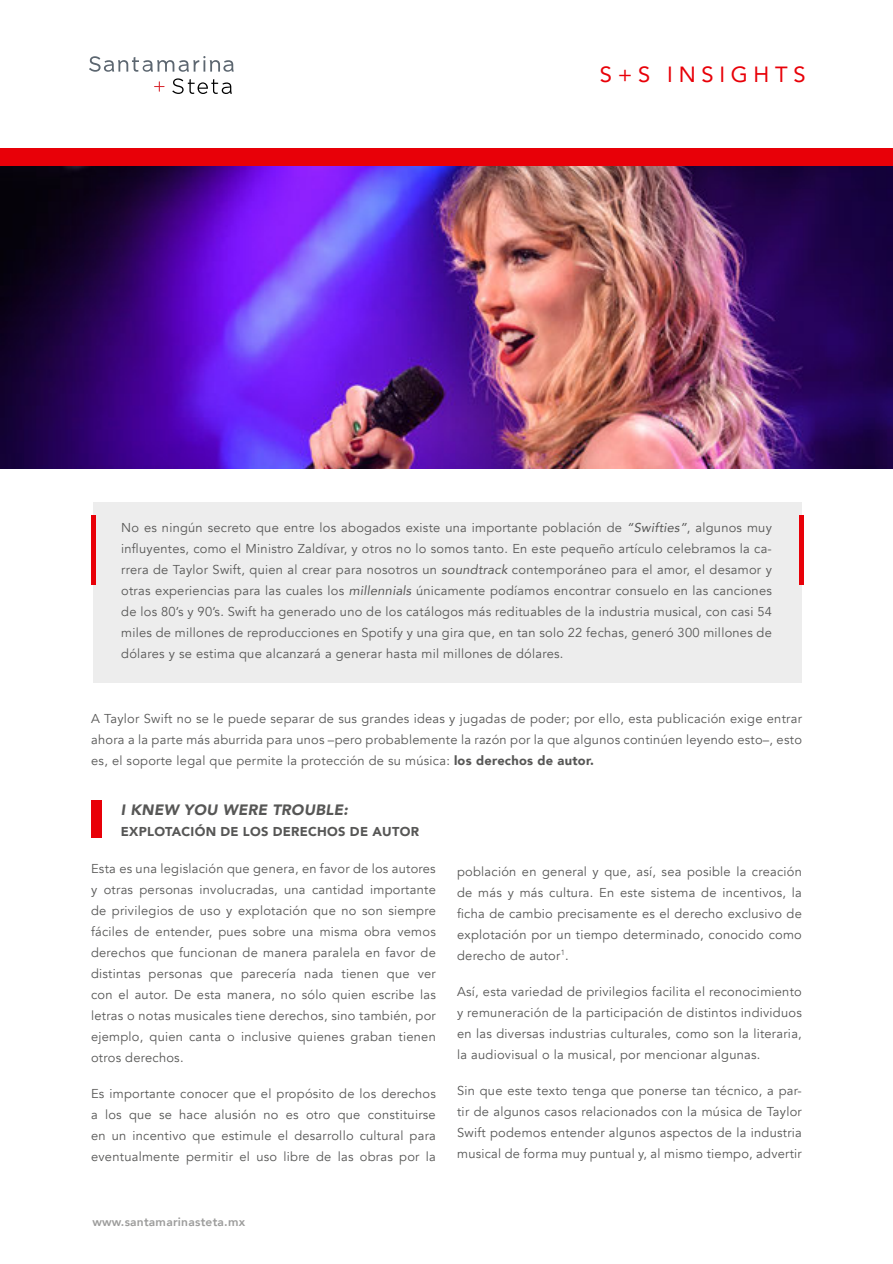
<style>
.page{position:relative;width:893px;height:1264px;background:#fff}
.page>*{position:absolute;margin:0;border:0;box-sizing:border-box;transform-origin:0 0}
.t1{font:21.9px "Avenir";letter-spacing:.26em;color:#e80008}
.t2{font:italic 900 15px "Avenir";letter-spacing:.02em;color:#575756}
.t3{font:12.9px/21px "Avenir";letter-spacing:.02em;color:#575756;text-align:justify}
.t4{font:900 12.9px "Avenir";letter-spacing:.02em;color:#575756}
.t5{font:800 12px "Avenir";letter-spacing:.02em;color:#9d9d9c}
.s1{font-style:italic}
.s2{font-weight:900}
</style>
<div class="page">
<svg style="left:154px;top:81px;width:10px;height:11px"></svg>
<svg style="left:89px;top:56px;width:145px;height:16px"></svg>
<svg style="left:172px;top:78px;width:60px;height:16px"></svg>
<div style="left:0;top:149px;width:893px;height:18px;background:#e80008"></div>
<img style="left:0;top:167px;width:893px;height:301px">
<div style="left:93px;top:502px;width:709px;height:180px;background:#ededed"></div>
<hr style="left:91px;top:516px;width:4px;height:69px;background:#e80008">
<div style="left:799px;top:516px;width:5px;height:69px;background:#e80008"></div>
<div style="left:91px;top:800px;width:11px;height:38px;background:#e80008"></div>
<h1 class="t1" style="left:600px;top:57px;width:207px">S+S INSIGHTS</h1>
<p class="t3" style="left:121px;top:517px;width:652px">No es ningún secreto que entre los abogados existe una importante población de <span class="s1">“Swifties”</span>, algunos muy influyentes, como el Ministro Zaldívar, y otros no lo somos tanto. En este pequeño artículo celebramos la ca&shy;rrera de Taylor Swift, quien al crear para nosotros un <span class="s1">soundtrack</span> contemporáneo para el amor, el desamor y otras experiencias para las cuales los <span class="s1">millennials</span> únicamente podíamos encontrar consuelo en las canciones de los 80’s y 90’s. Swift ha generado uno de los catálogos más redituables de la industria musical, con casi 54 miles de millones de reproducciones en Spotify y una gira que, en tan solo 22 fechas, generó 300 millones de dólares y se estima que alcanzará a generar hasta mil millones de dólares.</p>
<p class="t3" style="left:91px;top:708px;width:712px">A Taylor Swift no se le puede separar de sus grandes ideas y jugadas de poder; por ello, esta publicación exige entrar ahora a la parte más aburrida para unos –pero probablemente la razón por la que algunos continúen leyendo esto–, esto es, el soporte legal que permite la protección de su música: <span class="s2">los derechos de autor.</span></p>
<p class="t2" style="left:121px;top:797px;width:229px">I KNEW YOU WERE TROUBLE:</p>
<p class="t4" style="left:121px;top:820px;width:300px">EXPLOTACIÓN DE LOS DERECHOS DE AUTOR</p>
<p class="t3" style="left:91px;top:857px;width:346px">Esta es una legislación que genera, en favor de los autores y otras personas involucradas, una cantidad importante de privilegios de uso y explotación que no son siempre fáciles de entender, pues sobre una misma obra vemos derechos que funcionan de manera paralela en favor de distintas personas que parecería nada tienen que ver con el autor. De esta manera, no sólo quien escribe las letras o notas musicales tiene derechos, sino también, por ejemplo, quien canta o inclusive quienes graban tienen otros derechos.</p>
<p class="t3" style="left:91px;top:1083px;width:346px">Es importante conocer que el propósito de los derechos a los que se hace alusión no es otro que constituirse en un incentivo que estimule el desarrollo cultural para eventualmente permitir el uso libre de las obras por la</p>
<p class="t3" style="left:457px;top:860px;width:346px">población en general y que, así, sea posible la creación de más y más cultura. En este sistema de incentivos, la ficha de cambio precisamente es el derecho exclusivo de explotación por un tiempo determinado, conocido como derecho de autor<sup>1</sup>.</p>
<p class="t3" style="left:457px;top:981px;width:346px">Así, esta variedad de privilegios facilita el reconocimiento y remuneración de la participación de distintos individuos en las diversas industrias culturales, como son la literaria, la audiovisual o la musical, por mencionar algunas.</p>
<p class="t3" style="left:457px;top:1080px;width:346px">Sin que este texto tenga que ponerse tan técnico, a par&shy;tir de algunos casos relacionados con la música de Taylor Swift podemos entender algunos aspectos de la industria musical de forma muy puntual y, al mismo tiempo, advertir</p>
<p class="t5" style="left:92px;top:1212px;width:154px">www.santamarinasteta.mx</p>
</div>
